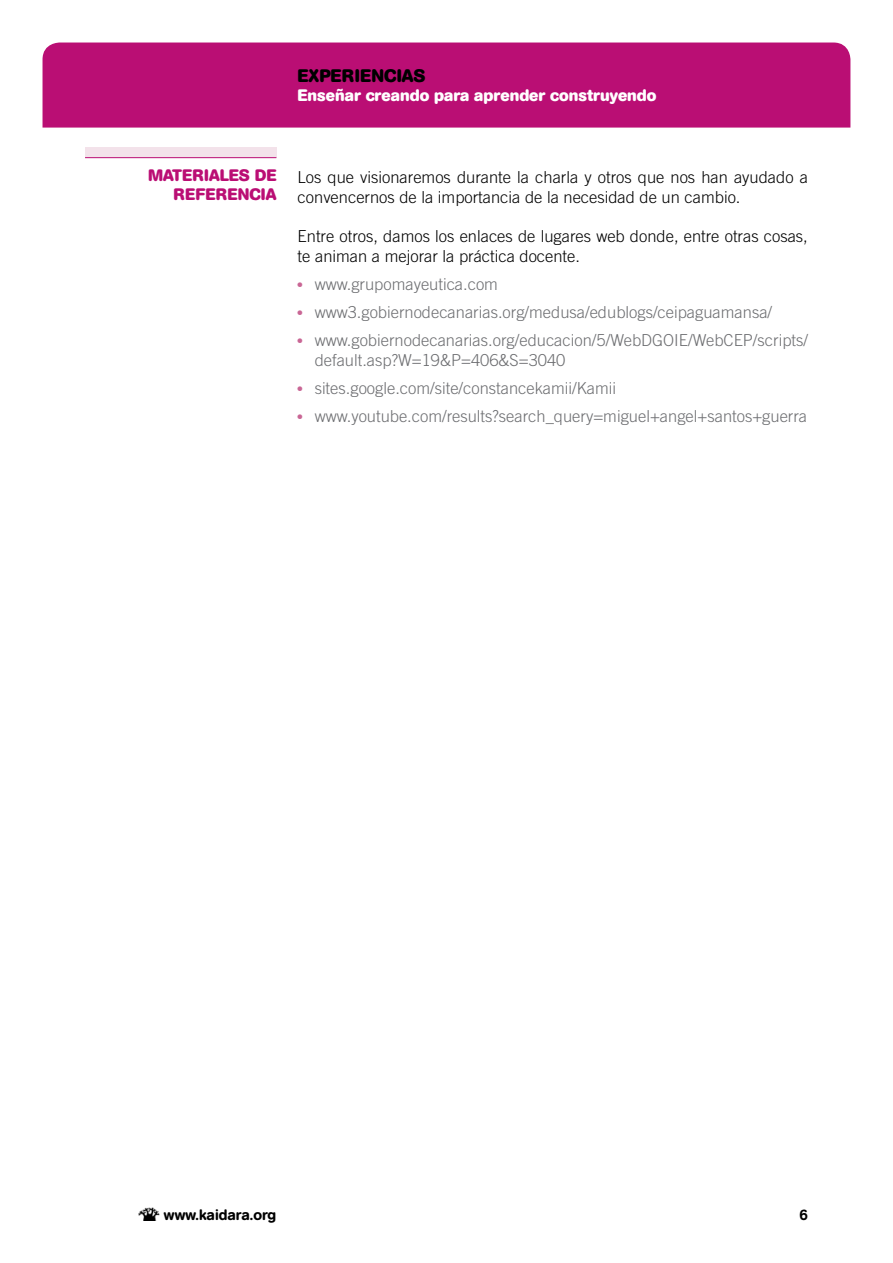
<style>
.page{position:relative;width:893px;height:1263px;background:#fff}
.page>*{position:absolute;margin:0;border:0;box-sizing:border-box;transform-origin:0 0}
.t1{font:700 18px "AG Book Rounded";letter-spacing:.02em;color:#000}
.t2{font:300 16.5px/19.5px "Trade Gothic";color:#6d6e71}
.t3{font:300 16.5px/19.8px "Trade Gothic";color:#000}
.t4{font:700 16.5px "AG Book Rounded";color:#fff}
.t5{font:700 16.5px "AG Book Rounded";color:#ba0e74}
.t6{font:500 15px "AG Book Rounded";color:#000}
.s1{font-family:"AG Book Rounded";font-weight:700;font-size:15px;color:#c96695}
</style>
<div class="page">
<img style="left:139px;top:1207px;width:20px;height:13px">
<div style="left:43px;top:43px;width:807px;height:85px;background:#ba0e74"></div>
<div style="left:85px;top:147px;width:191px;height:11px;background:#f3e2ea"></div>
<hr style="left:85px;top:157px;width:191px;height:1px;background:#ba0e74">
<p class="t1" style="left:298px;top:65px;width:129px">EXPERIENCIAS</p>
<p class="t4" style="left:298px;top:86px;width:360px">Enseñar creando para aprender construyendo</p>
<p class="t5" style="left:148px;top:165px;width:12px">materiales</p>
<p class="t5" style="left:255px;top:165px;width:12px">de</p>
<p class="t5" style="left:174px;top:185px;width:12px">referencia</p>
<p class="t3" style="left:298px;top:167px;width:512px">Los que visionaremos durante la charla y otros que nos han ayudado a convencernos de la importancia de la necesidad de un cambio.</p>
<p class="t3" style="left:298px;top:226px;width:512px">Entre otros, damos los enlaces de lugares web donde, entre otras cosas, te animan a mejorar la práctica docente.</p>
<p class="t2" style="left:298px;top:274px;width:202px"><span class="s1">•</span> www.grupomayeutica.com</p>
<p class="t2" style="left:298px;top:302px;width:476px"><span class="s1">•</span> www3.gobiernodecanarias.org/medusa/edublogs/ceipaguamansa/</p>
<p class="t2" style="left:315px;top:330px;width:495px;text-indent:-17px"><span class="s1">•</span> www.gobiernodecanarias.org/educacion/5/WebDGOIE/WebCEP/scripts/ default.asp?W=19&amp;P=406&amp;S=3040</p>
<p class="t2" style="left:298px;top:378px;width:320px"><span class="s1">•</span> sites.google.com/site/constancekamii/Kamii</p>
<p class="t2" style="left:298px;top:406px;width:511px"><span class="s1">•</span> www.youtube.com/results?search_query=miguel+angel+santos+guerra</p>
<p class="t6" style="left:164px;top:1206px;width:114px">www.kaidara.org</p>
<p class="t6" style="left:799px;top:1206px;width:10px">6</p>
</div>
